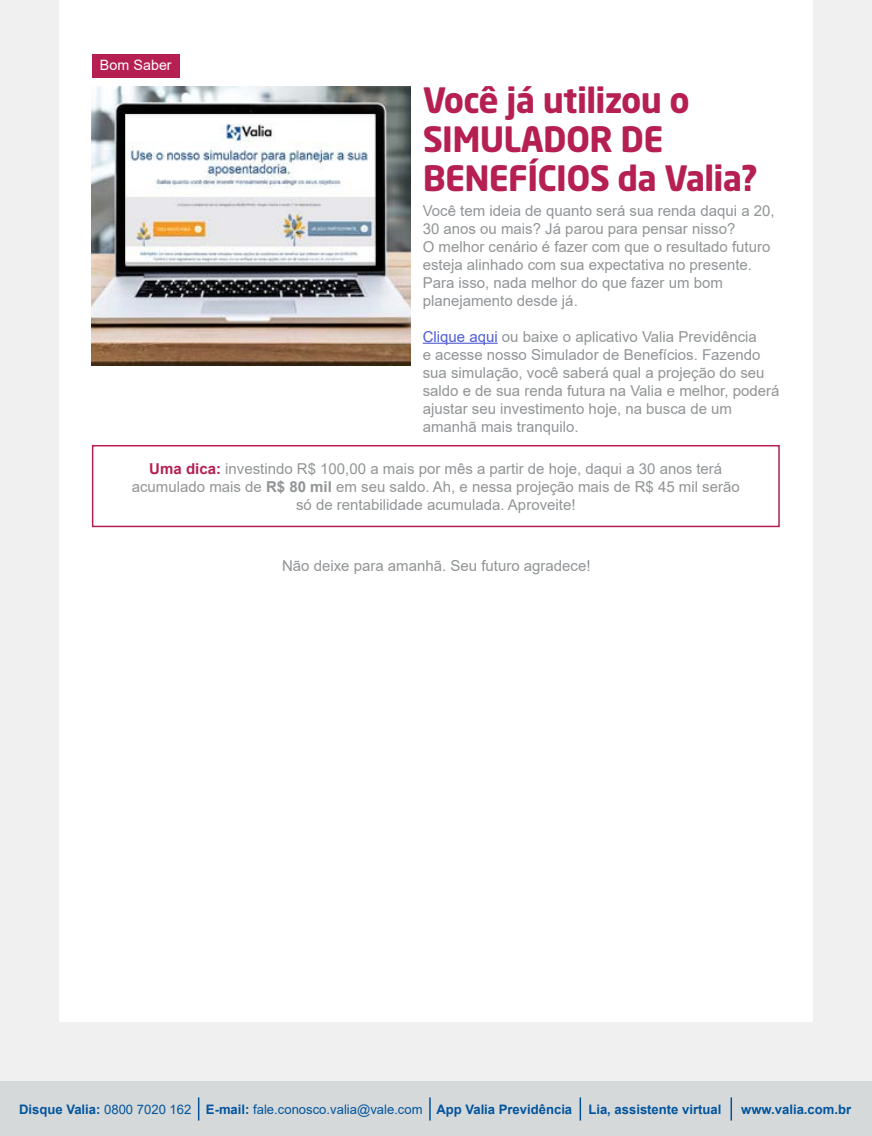
<style>
.page{position:relative;width:872px;height:1136px;background:#fff}
.page>*{position:absolute;margin:0;border:0;box-sizing:border-box;transform-origin:0 0}
.t1{font:700 34.5px/39px "Neo Sans Std";letter-spacing:-.02em;color:#b51f52}
.t2{font:15px/18px "Arial";color:#919496}
.t3{font:14.25px "Arial";letter-spacing:.005em;color:#fff}
.t4{font:700 13.05px "Arial";color:#00549e}
.s1{color:#4f5cd6}
.s2{font-weight:700;color:#b51f52}
.s3{font-weight:700}
.s4{font-weight:400}
</style>
<div class="page">
<div style="left:0;top:0;width:872px;height:1135px;background:#f0f0f0"></div>
<div style="left:59px;top:0;width:753px;height:1020px;background:#fff"></div>
<div style="left:0;top:1081px;width:872px;height:54px;background:#d6d9d9"></div>
<div style="left:92px;top:54px;width:88px;height:23px;background:#b51f52"></div>
<img style="left:92px;top:87px;width:318px;height:278px">
<hr style="left:423px;top:342px;width:75px;height:2px;background:#4f5cd6">
<div style="left:92px;top:445px;width:687px;height:82px;border:2px solid #b51f52"></div>
<svg style="left:198px;top:1097px;width:1px;height:23px"></svg>
<hr style="left:429px;top:1097px;width:2px;height:23px;background:#00549e">
<hr style="left:579px;top:1097px;width:2px;height:23px;background:#00549e">
<hr style="left:730px;top:1097px;width:2px;height:23px;background:#00549e">
<p class="t3" style="left:100px;top:55px;width:73px">Bom Saber</p>
<h1 class="t1" style="left:423px;top:80px;width:337px">Você já utilizou o<br>SIMULADOR DE<br>BENEFÍCIOS da Valia?</h1>
<p class="t2" style="left:423px;top:201px;width:353px">Você tem ideia de quanto será sua renda daqui a 20, 30 anos ou mais? Já parou para pensar nisso?<br>O melhor cenário é fazer com que o resultado futuro esteja alinhado com sua expectativa no presente.<br>Para isso, nada melhor do que fazer um bom planejamento desde já.</p>
<p class="t2" style="left:423px;top:327px;width:358px"><span class="s1">Clique aqui</span> ou baixe o aplicativo Valia Previdência<br>e acesse nosso Simulador de Benefícios. Fazendo sua simulação, você saberá qual a projeção do seu saldo e de sua renda futura na Valia e melhor, poderá ajustar seu investimento hoje, na busca de um amanhã mais tranquilo.</p>
<p class="t2" style="left:132px;top:459px;width:609px;text-align:center"><span class="s2">Uma dica:</span> investindo R$ 100,00 a mais por mês a partir de hoje, daqui a 30 anos terá acumulado mais de <span class="s3">R$ 80 mil</span> em seu saldo. Ah, e nessa projeção mais de R$ 45 mil serão só de rentabilidade acumulada. Aproveite!</p>
<p class="t2" style="left:282px;top:556px;width:310px">Não deixe para amanhã. Seu futuro agradece!</p>
<p class="t4" style="left:19px;top:1099px;width:703px">Disque Valia: <span class="s4">0800 7020 162</span> E-mail: <span class="s4">fale.conosco.valia@vale.com</span> App Valia Previdência Lia, assistente virtual</p>
<p class="t4" style="left:741px;top:1099px;width:111px">www.valia.com.br</p>
</div>
